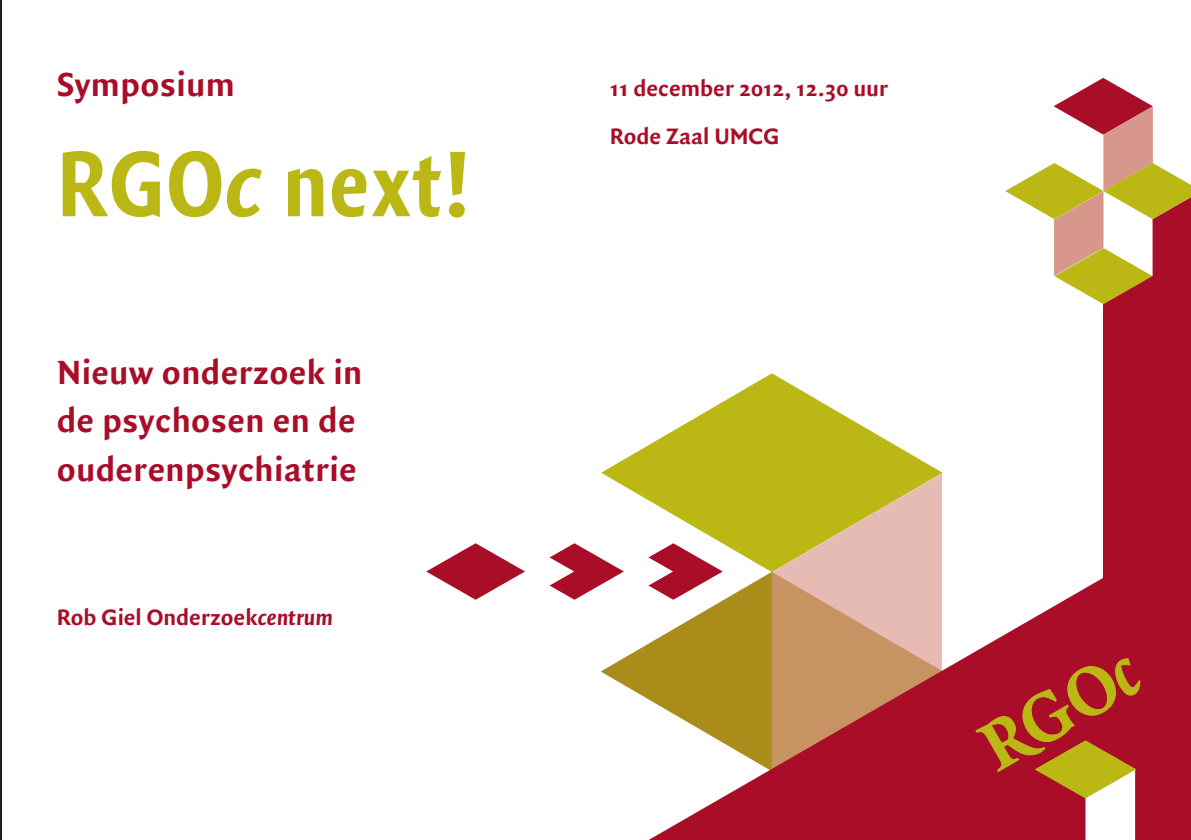
<style>
.page{position:relative;width:1191px;height:840px;background:#fff}
.page>*{position:absolute;margin:0;border:0;box-sizing:border-box;transform-origin:0 0}
.t1{font:700 100px "Quadraat Sans Con";letter-spacing:.01em;color:#bbb816}
.t2{font:700 36px/48px "Quadraat Sans";letter-spacing:.01em;color:#a90d28}
.t3{font:700 24px/48px "Quadraat Sans";color:#a90d28}
.s1{font-style:italic}
.s2{font-family:"Quadraat Sans Con";font-style:italic}
</style>
<div class="page">
<svg style="left:1005px;top:78px;width:186px;height:119px"></svg>
<svg style="left:601px;top:644px;width:47px;height:55px"></svg>
<svg style="left:601px;top:445px;width:47px;height:55px"></svg>
<svg style="left:426px;top:543px;width:198px;height:56px"></svg>
<svg style="left:648px;top:197px;width:543px;height:642px"></svg>
<svg style="left:975px;top:657px;width:165px;height:182px;background:#b44837"></svg>
<hr style="left:0;top:0;width:2px;height:839px;background:#231f20">
<h2 class="t2" style="left:57px;top:61px;width:180px">Symposium</h2>
<h1 class="t1" style="left:57px;top:125px;width:415px">RGO<span class="s1">c</span> next!</h1>
<h2 class="t2" style="left:57px;top:349px;width:307px">Nieuw onderzoek in de psychosen en de ouderenpsychiatrie</h2>
<p class="t3" style="left:57px;top:593px;width:278px">Rob Giel Onderzoek<span class="s2">centrum</span></p>
<p class="t3" style="left:609px;top:65px;width:280px">11 december 2012, 12.30 uur<br>Rode Zaal UMCG</p>
</div>
